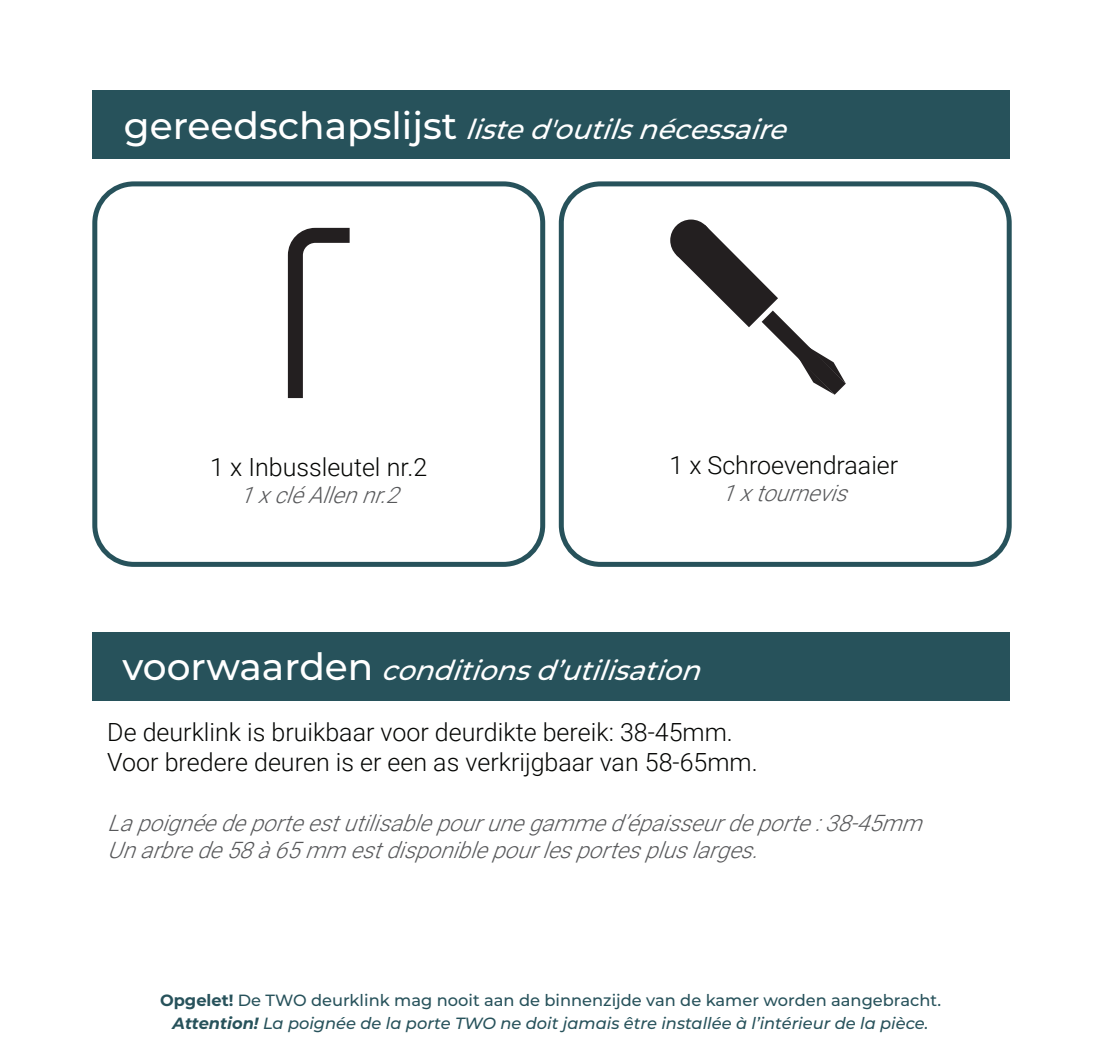
<style>
.page{position:relative;width:1099px;height:1063px;background:#fff}
.page>*{position:absolute;margin:0;border:0;box-sizing:border-box;transform-origin:0 0}
.t1{font:italic 500 27.5px "Montserrat";color:#fff}
.Hoofdstukken_Titel{font:300 25px/30px "Roboto";color:#040503}
.Hoofdstukken_Titel-2{font:italic 300 22.5px/27px "Roboto";color:#57585a}
.t2{font:italic 500 16.25px "Montserrat";color:#27525b}
.t3{font:500 16.25px "Montserrat";color:#27525b}
.s1{font-style:normal;font-size:37.5px}
.s2{font-weight:700}
</style>
<div class="page">
<div style="left:92px;top:90px;width:917px;height:68px;background:#27525b"></div>
<div style="left:92px;top:632px;width:917px;height:68px;background:#27525b"></div>
<div style="left:92px;top:181px;width:453px;height:386px;border:5px solid #27525b;border-radius:39px"></div>
<div style="left:559px;top:181px;width:452px;height:386px;border:5px solid #27525b;border-radius:39px"></div>
<div style="left:670px;top:220px;width:41px;height:41px;background:#231f20;border-radius:50%"></div>
<svg style="left:675px;top:225px;width:170px;height:170px"></svg>
<svg style="left:287px;top:227px;width:63px;height:172px"></svg>
<p class="t1" style="left:124px;top:110px;width:676px"><span class="s1">g e r e e d s c h a p s l i j s t</span> listed'outilsnécessaire</p>
<p class="Hoofdstukken_Titel" style="left:210px;top:451px;width:218px">1 x Inbussleutel nr.2</p>
<p class="Hoofdstukken_Titel-2" style="left:240px;top:481px;width:170px">1xcléAllennr.2</p>
<p class="Hoofdstukken_Titel" style="left:669px;top:449px;width:230px">1 x Schroevendraaier</p>
<p class="Hoofdstukken_Titel-2" style="left:721px;top:479px;width:137px">1xtournevis</p>
<p class="t1" style="left:122px;top:651px;width:591px"><span class="s1">v o o r w a a r d e n</span> conditionsd’utilisation</p>
<p class="Hoofdstukken_Titel" style="left:107px;top:716px;width:652px">De deurklink is bruikbaar voor deurdikte bereik: 38-45mm.<br>Voor bredere deuren is er een as verkrijgbaar van 58-65mm.</p>
<p class="Hoofdstukken_Titel-2" style="left:107px;top:808px;width:826px">Lapoignéedeporteestutilisablepourunegammed’épaisseurdeporte:38-45mm<br>Unarbrede58à65mmestdisponiblepourlesportespluslarges.</p>
<p class="t3" style="left:160px;top:989px;width:782px"><span class="s2">Opgelet!</span> De TWO deurklink mag nooit aan de binnenzijde van de kamer worden aangebracht.</p>
<p class="t2" style="left:173px;top:1012px;width:757px"><span class="s2">Attention!</span> La poignée de la porte TWO ne doit jamais être installée à l’intérieur de la pièce.</p>
</div>
